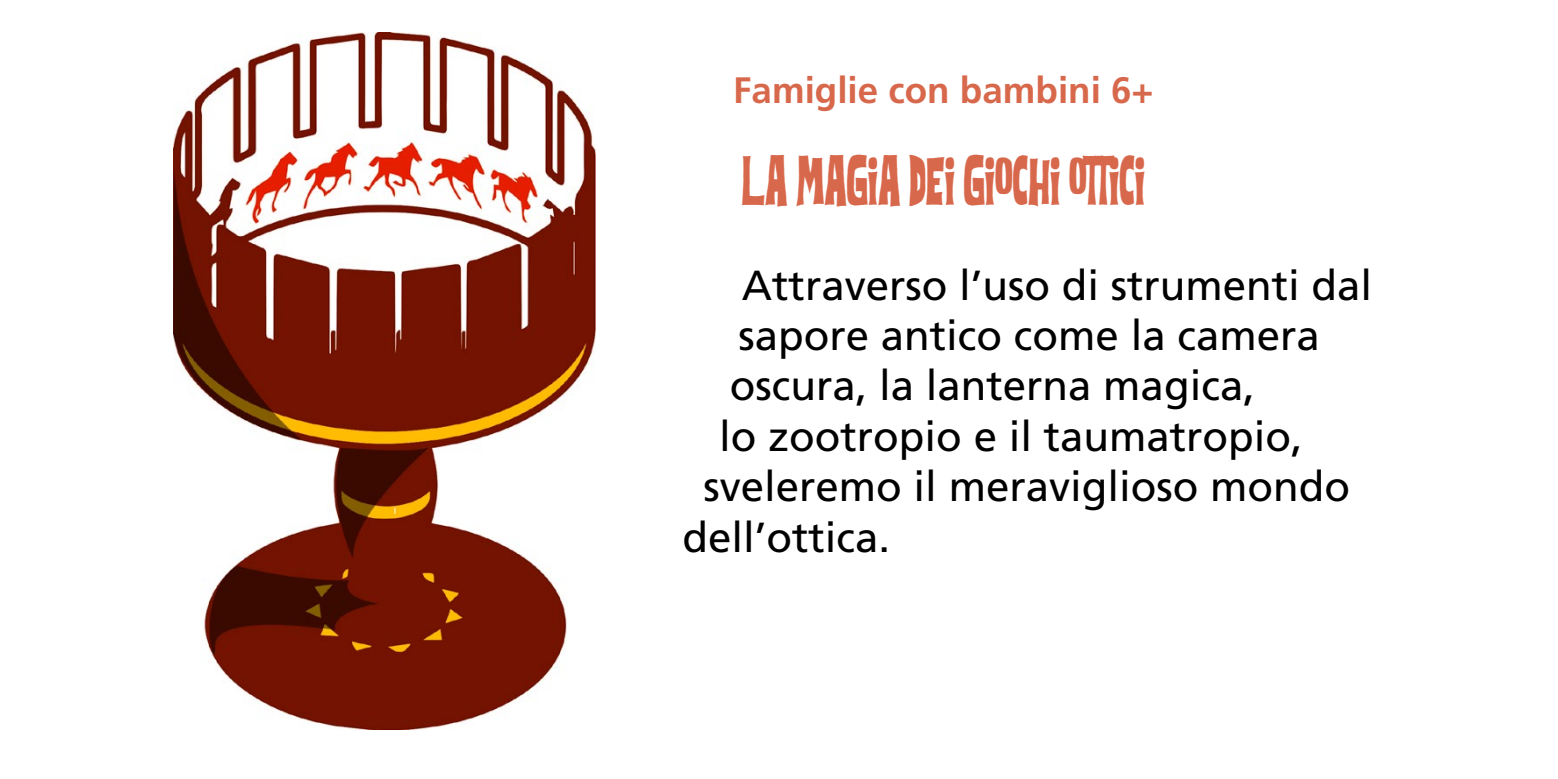
<style>
.page{position:relative;width:1558px;height:779px;background:#fff}
.page>*{position:absolute;margin:0;border:0;box-sizing:border-box;transform-origin:0 0}
.t1{font:42px "Frutiger";color:#000}
.t2{font:700 36.75px "Frutiger";color:#d8684c}
.t3{font:26.25px "Flowers Kingdom";color:#d8684c}
</style>
<div class="page">
<img style="left:174px;top:32px;width:421px;height:697px">
<p class="t2" style="left:733px;top:69px;width:422px">Famiglie con bambini 6+</p>
<p class="t3" style="left:742px;top:181px;width:404px">LA MAGIA DEI GIOCHI OTTICI</p>
<p class="t1" style="left:742px;top:260px;width:632px">Attraverso l’uso di strumenti dal</p>
<p class="t1" style="left:738px;top:311px;width:583px">sapore antico come la camera</p>
<p class="t1" style="left:730px;top:361px;width:527px">oscura, la lanterna magica,</p>
<p class="t1" style="left:719px;top:411px;width:585px">lo zootropio e il taumatropio,</p>
<p class="t1" style="left:703px;top:462px;width:648px">sveleremo il meraviglioso mondo</p>
<p class="t1" style="left:682px;top:512px;width:209px">dell’ottica.</p>
</div>
